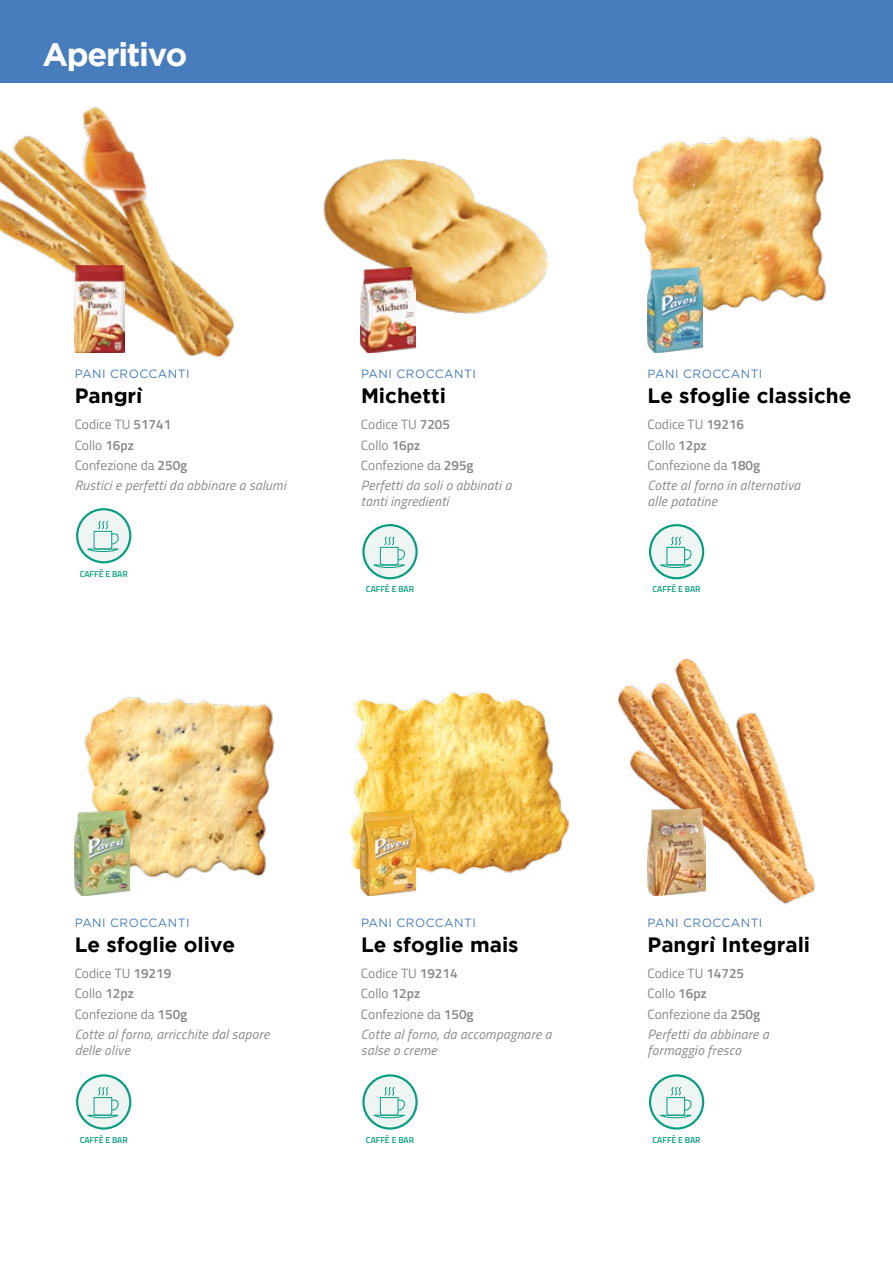
<style>
.page{position:relative;width:893px;height:1263px;background:#fff}
.page>*{position:absolute;margin:0;border:0;box-sizing:border-box;transform-origin:0 0}
.t1{font:700 32.55px "Gotham";letter-spacing:-.04em;color:#fff}
.t2{font:700 20.7px "Gotham";color:#000}
.t3{font:italic 13.5px/20.1px "Titillium Web";letter-spacing:.02em;color:#878787}
.t4{font:13.5px/20.1px "Titillium Web";color:#878787}
.t5{font:12px "Gotham";letter-spacing:.04em;color:#477dbc}
.t6{font:600 8.7px "Titillium Web";color:#049d7f}
.s1{font-style:normal}
.s2{font-weight:600;font-style:normal}
.s3{font-weight:600}
.s4{font-style:italic}
</style>
<div class="page">
<img style="left:618px;top:658px;width:198px;height:247px">
<img style="left:0;top:82px;width:300px;height:276px">
<img style="left:323px;top:158px;width:226px;height:165px">
<div style="left:0;top:0;width:893px;height:82px;background:#477dbc"></div>
<img style="left:74px;top:265px;width:50px;height:87px">
<img style="left:648px;top:809px;width:57px;height:87px">
<img style="left:632px;top:136px;width:194px;height:177px">
<img style="left:84px;top:696px;width:190px;height:187px">
<img style="left:351px;top:691px;width:219px;height:192px">
<img style="left:648px;top:267px;width:54px;height:85px">
<img style="left:361px;top:267px;width:54px;height:85px">
<img style="left:75px;top:811px;width:54px;height:85px">
<img style="left:361px;top:811px;width:55px;height:85px">
<div style="left:77px;top:509px;width:53px;height:53px;background:#eff5f3;border-radius:50%"></div>
<div style="left:76px;top:508px;width:55px;height:55px;border:2px solid #049d7f;border-radius:50%"></div>
<svg style="left:87px;top:520px;width:32px;height:32px"></svg>
<svg style="left:363px;top:525px;width:54px;height:53px"></svg>
<div style="left:362px;top:524px;width:56px;height:55px;border:2px solid #049d7f;border-radius:50%"></div>
<svg style="left:373px;top:536px;width:32px;height:32px"></svg>
<div style="left:650px;top:525px;width:53px;height:53px;background:#eff5f3;border-radius:50%"></div>
<div style="left:649px;top:524px;width:55px;height:55px;border:2px solid #049d7f;border-radius:50%"></div>
<svg style="left:660px;top:536px;width:32px;height:32px"></svg>
<svg style="left:650px;top:1075px;width:53px;height:53px"></svg>
<div style="left:649px;top:1074px;width:55px;height:55px;border:2px solid #049d7f;border-radius:50%"></div>
<svg style="left:660px;top:1086px;width:32px;height:33px"></svg>
<svg style="left:363px;top:1075px;width:54px;height:53px"></svg>
<div style="left:362px;top:1074px;width:56px;height:55px;border:2px solid #049d7f;border-radius:50%"></div>
<svg style="left:373px;top:1086px;width:32px;height:33px"></svg>
<svg style="left:77px;top:1075px;width:53px;height:53px"></svg>
<div style="left:76px;top:1074px;width:55px;height:55px;border:2px solid #049d7f;border-radius:50%"></div>
<svg style="left:87px;top:1086px;width:32px;height:33px"></svg>
<h1 class="t1" style="left:43px;top:36px;width:146px">Aperitivo</h1>
<p class="t5" style="left:75px;top:366px;width:116px">PANI CROCCANTI</p>
<p class="t5" style="left:361px;top:366px;width:116px">PANI CROCCANTI</p>
<p class="t5" style="left:648px;top:366px;width:116px">PANI CROCCANTI</p>
<h2 class="t2" style="left:75px;top:384px;width:69px">Pangrì</h2>
<h2 class="t2" style="left:361px;top:384px;width:87px">Michetti</h2>
<h2 class="t2" style="left:648px;top:384px;width:205px">Le sfoglie classiche</h2>
<p class="t3" style="left:75px;top:414px;width:213px"><span class="s1">Codice TU</span> <span class="s2">51741<br></span><span class="s1">Collo</span> <span class="s2">16pz<br></span><span class="s1">Confezione da</span> <span class="s2">250g<br></span>Rustici e perfetti da abbinare a salumi</p>
<p class="t4" style="left:361px;top:414px;width:152px">Codice TU <span class="s3">7205<br></span>Collo <span class="s3">16pz<br></span>Confezione da <span class="s3">295g<br></span><span class="s4">Perfetti da soli o abbinati a</span></p>
<p class="t3" style="left:361px;top:491px;width:89px">tanti ingredienti</p>
<p class="t4" style="left:648px;top:414px;width:154px">Codice TU <span class="s3">19216<br></span>Collo <span class="s3">12pz<br></span>Confezione da <span class="s3">180g<br></span><span class="s4">Cotte al forno in alternativa</span></p>
<p class="t3" style="left:648px;top:491px;width:71px">alle patatine</p>
<p class="t6" style="left:80px;top:567px;width:50px">CAFFÈ E BAR</p>
<p class="t6" style="left:366px;top:583px;width:50px">CAFFÈ E BAR</p>
<p class="t6" style="left:652px;top:583px;width:50px">CAFFÈ E BAR</p>
<p class="t5" style="left:75px;top:915px;width:116px">PANI CROCCANTI</p>
<p class="t5" style="left:361px;top:915px;width:116px">PANI CROCCANTI</p>
<p class="t5" style="left:648px;top:915px;width:116px">PANI CROCCANTI</p>
<h2 class="t2" style="left:75px;top:933px;width:162px">Le sfoglie olive</h2>
<h2 class="t2" style="left:361px;top:933px;width:159px">Le sfoglie mais</h2>
<h2 class="t2" style="left:648px;top:933px;width:164px">Pangrì Integrali</h2>
<p class="t3" style="left:75px;top:963px;width:196px"><span class="s1">Codice TU</span> <span class="s2">19219<br></span><span class="s1">Collo</span> <span class="s2">12pz<br></span><span class="s1">Confezione da</span> <span class="s2">150g<br></span>Cotte al forno, arricchite dal sapore</p>
<p class="t3" style="left:75px;top:1040px;width:57px">delle olive</p>
<p class="t3" style="left:361px;top:963px;width:192px"><span class="s1">Codice TU</span> <span class="s2">19214<br></span><span class="s1">Collo</span> <span class="s2">12pz<br></span><span class="s1">Confezione da</span> <span class="s2">150g<br></span>Cotte al forno, da accompagnare a</p>
<p class="t3" style="left:361px;top:1040px;width:77px">salse o creme</p>
<p class="t4" style="left:648px;top:963px;width:123px">Codice TU <span class="s3">14725<br></span>Collo <span class="s3">16pz<br></span>Confezione da <span class="s3">250g<br></span><span class="s4">Perfetti da abbinare a</span></p>
<p class="t3" style="left:648px;top:1040px;width:95px">formaggio fresco</p>
<p class="t6" style="left:80px;top:1133px;width:50px">CAFFÈ E BAR</p>
<p class="t6" style="left:366px;top:1133px;width:50px">CAFFÈ E BAR</p>
<p class="t6" style="left:652px;top:1133px;width:50px">CAFFÈ E BAR</p>
</div>
